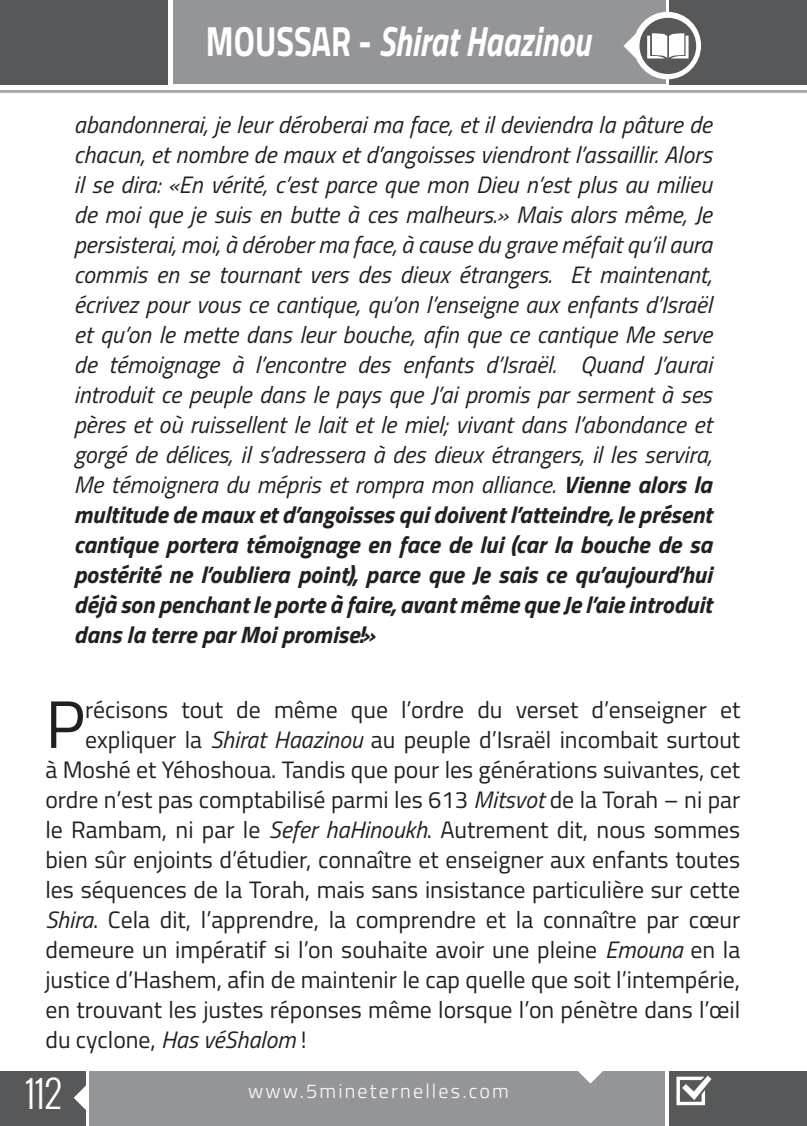
<style>
.page{position:relative;width:807px;height:1126px;background:#fff}
.page>*{position:absolute;margin:0;border:0;box-sizing:border-box;transform-origin:0 0}
.t1{font:67px "Titillium Web";color:#231f20}
.t2{font:italic 700 42.25px "Titillium Web";color:#fff;scale:.77 1}
.t3{font:300 37.5px "Oswald";color:#fff}
.t4{font:italic 23.75px/30px "Titillium Web";color:#231f20;text-align:justify}
.t5{font:23.75px "Titillium Web";color:#231f20}
.t6{font:300 20px "Titillium Web";letter-spacing:.11em;color:#fff}
.s1{font-style:normal}
.s2{font-weight:700}
.s3{font-style:italic}
</style>
<div class="page">
<div style="left:0;top:1071px;width:85px;height:54px;background:#57585a"></div>
<svg style="left:74px;top:1085px;width:16px;height:25px"></svg>
<div style="left:0;top:0;width:168px;height:85px;background:#57585a"></div>
<div style="left:669px;top:0;width:138px;height:85px;background:#57585a"></div>
<div style="left:669px;top:1071px;width:138px;height:54px;background:#57585a"></div>
<div style="left:173px;top:0;width:492px;height:84px;background:#939598"></div>
<div style="left:633px;top:12px;width:68px;height:67px;background:#fff;border-radius:50%"></div>
<div style="left:90px;top:1071px;width:574px;height:54px;background:#939598"></div>
<hr style="left:0;top:90px;width:807px;height:3px;background:#a8a9ad">
<svg style="left:676px;top:1075px;width:35px;height:30px"></svg>
<svg style="left:578px;top:1071px;width:25px;height:12px"></svg>
<svg style="left:623px;top:18px;width:73px;height:56px"></svg>
<h2 class="t2" style="left:206px;top:9px;width:501px"><span class="s1">MOUSSAR -</span> Shirat Haazinou</h2>
<p class="t4" style="left:74px;top:108px;width:639px">abandonnerai, je leur déroberai ma face, et il deviendra la pâture de chacun, et nombre de maux et d’angoisses viendront l’assaillir. Alors il se dira: «En vérité, c’est parce que mon Dieu n’est plus au milieu de moi que je suis en butte à ces malheurs.» Mais alors même, Je persisterai, moi, à dérober ma face, à cause du grave méfait qu’il aura commis en se tournant vers des dieux étrangers. Et maintenant, écrivez pour vous ce cantique, qu’on l’enseigne aux enfants d’Israël et qu’on le mette dans leur bouche, afin que ce cantique Me serve de témoignage à l’encontre des enfants d’Israël. Quand J’aurai introduit ce peuple dans le pays que J’ai promis par serment à ses pères et où ruissellent le lait et le miel; vivant dans l’abondance et gorgé de délices, il s’adressera à des dieux étrangers, il les servira, Me témoignera du mépris et rompra mon alliance. <span class="s2">Vienne alors la multitude de maux et d’angoisses qui doivent l’atteindre, le présent cantique portera témoignage en face de lui (car la bouche de sa postérité ne l’oubliera point), parce que Je sais ce qu’aujourd’hui déjà son penchant le porte à faire, avant même que Je l’aie introduit dans la terre par Moi promise!»</span></p>
<h1 class="t1" style="left:45px;top:675px;width:41px">P</h1>
<p class="t5" style="left:85px;top:692px;width:656px">récisons tout de même que l’ordre du verset d’enseigner et</p>
<p class="t5" style="left:85px;top:722px;width:656px">expliquer la <span class="s3">Shirat Haazinou</span> au peuple d’Israël incombait surtout</p>
<p class="t5" style="left:45px;top:752px;width:696px">à Moshé et Yéhoshoua. Tandis que pour les générations suivantes, cet</p>
<p class="t5" style="left:45px;top:782px;width:696px">ordre n’est pas comptabilisé parmi les 613 <span class="s3">Mitsvot</span> de la Torah – ni par</p>
<p class="t5" style="left:45px;top:812px;width:696px">le Rambam, ni par le <span class="s3">Sefer haHinoukh</span>. Autrement dit, nous sommes</p>
<p class="t5" style="left:45px;top:842px;width:696px">bien sûr enjoints d’étudier, connaître et enseigner aux enfants toutes</p>
<p class="t5" style="left:45px;top:872px;width:696px">les séquences de la Torah, mais sans insistance particulière sur cette</p>
<p class="t5" style="left:45px;top:902px;width:696px"><span class="s3">Shira</span>. Cela dit, l’apprendre, la comprendre et la connaître par cœur</p>
<p class="t5" style="left:45px;top:932px;width:696px">demeure un impératif si l’on souhaite avoir une pleine <span class="s3">Emouna</span> en la</p>
<p class="t5" style="left:45px;top:962px;width:696px">justice d’Hashem, afin de maintenir le cap quelle que soit l’intempérie,</p>
<p class="t5" style="left:45px;top:992px;width:696px">en trouvant les justes réponses même lorsque l’on pénètre dans l’œil</p>
<p class="t5" style="left:45px;top:1022px;width:263px">du cyclone, <span class="s3">Has véShalom</span> !</p>
<h3 class="t3" style="left:25px;top:1066px;width:38px">112</h3>
<p class="t6" style="left:248px;top:1076px;width:262px">www.5mineternelles.com</p>
</div>
